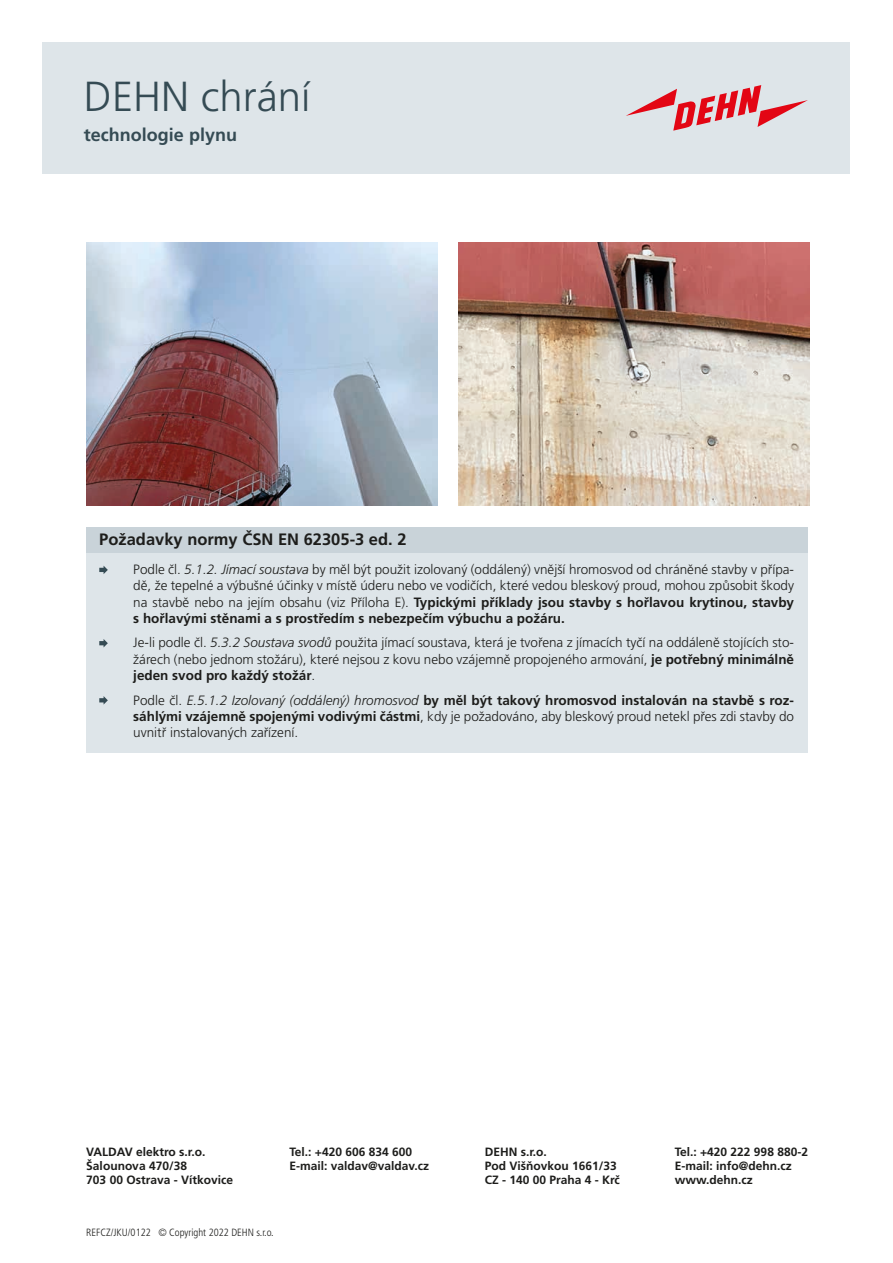
<style>
.page{position:relative;width:893px;height:1263px;background:#fff}
.page>*{position:absolute;margin:0;border:0;box-sizing:border-box;transform-origin:0 0}
.t1{font:300 42px "Frutiger CE";color:#354b54}
.t2{font:700 18px "Frutiger CE";color:#354b54}
.t3{font:700 16.5px "Frutiger CE";color:#1d1d1b}
.t4{font:300 13.5px/16.2px "Frutiger CE";color:#1d1d1b;text-align:justify}
.t5{font:700 12px/14.4px "Frutiger CE";color:#1d1d1b}
.t6{font:300 condensed 10.5px "Frutiger CE";color:#1d1d1b}
.s1{font-style:italic}
.s2{font-weight:700}
</style>
<div class="page">
<div style="left:86px;top:527px;width:722px;height:26px;background:#c9d3d9"></div>
<div style="left:86px;top:553px;width:722px;height:200px;background:#dee5e9"></div>
<svg style="left:99px;top:566px;width:9px;height:8px"></svg>
<svg style="left:99px;top:639px;width:9px;height:8px"></svg>
<svg style="left:99px;top:696px;width:9px;height:9px"></svg>
<img style="left:86px;top:243px;width:351px;height:263px">
<img style="left:458px;top:243px;width:351px;height:263px">
<div style="left:43px;top:43px;width:807px;height:131px;background:#dee5e9"></div>
<svg style="left:626px;top:85px;width:182px;height:46px"></svg>
<h1 class="t1" style="left:84px;top:72px;width:228px">DEHN chrání</h1>
<h2 class="t2" style="left:84px;top:124px;width:155px">technologie plynu</h2>
<p class="t3" style="left:99px;top:529px;width:309px">Požadavky normy ČSN EN 62305-3 ed. 2</p>
<p class="t4" style="left:133px;top:561px;width:662px">Podle čl. <span class="s1">5.1.2. Jímací soustava</span> by měl být použit izolovaný (oddálený) vnější hromosvod od chráněné stavby v přípa&shy;dě, že tepelné a výbušné účinky v místě úderu nebo ve vodičích, které vedou bleskový proud, mohou způsobit škody na stavbě nebo na jejím obsahu (viz Příloha E). <span class="s2">Typickými příklady jsou stavby s hořlavou krytinou, stavby s hořlavými stěnami a s prostředím s nebezpečím výbuchu a požáru.</span></p>
<p class="t4" style="left:133px;top:635px;width:662px">Je-li podle čl. <span class="s1">5.3.2 Soustava svodů</span> použita jímací soustava, která je tvořena z jímacích tyčí na oddáleně stojících sto&shy;žárech (nebo jednom stožáru), které nejsou z kovu nebo vzájemně propojeného armování, <span class="s2">je potřebný minimálně jeden svod pro každý stožár</span>.</p>
<p class="t4" style="left:133px;top:692px;width:662px">Podle čl. <span class="s1">E.5.1.2 Izolovaný (oddálený) hromosvod</span> <span class="s2">by měl být takový hromosvod instalován na stavbě s roz&shy;sáhlými vzájemně spojenými vodivými částmi</span>, kdy je požadováno, aby bleskový proud netekl přes zdi stavby do uvnitř instalovaných zařízení.</p>
<p class="t5" style="left:86px;top:1144px;width:148px">VALDAV elektro s.r.o.<br>Šalounova 470/38<br>703 00 Ostrava - Vítkovice</p>
<p class="t5" style="left:290px;top:1144px;width:141px">Tel.: +420 606 834 600<br>E-mail: valdav@valdav.cz</p>
<p class="t5" style="left:485px;top:1144px;width:137px">DEHN s.r.o.<br>Pod Višňovkou 1661/33<br>CZ - 140 00 Praha 4 - Krč</p>
<p class="t6" style="left:86px;top:1226px;width:189px">REFCZ/JKU/0122 © Copyright 2022 DEHN s.r.o.</p>
<p class="t5" style="left:675px;top:1144px;width:135px">Tel.: +420 222 998 880-2<br>E-mail: info@dehn.cz www.dehn.cz</p>
</div>
